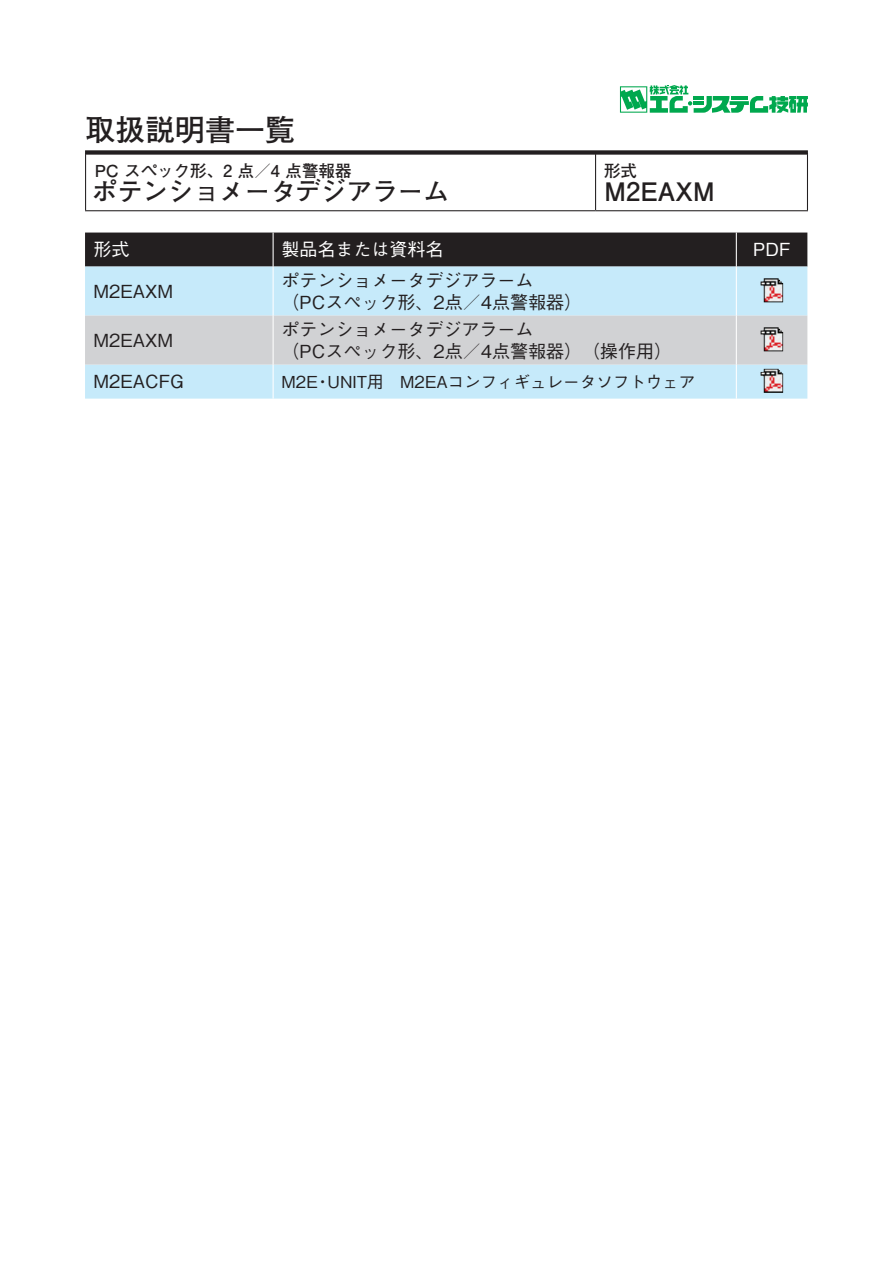
<style>
.page{position:relative;width:893px;height:1263px;background:#fff}
.page>*{position:absolute;margin:0;border:0;box-sizing:border-box;transform-origin:0 0}
.t1{font:700 30px "Futo Go B101 Pro";color:#231f20}
.t2{font:700 25.5px "Futo Go B101 Pro";color:#231f20}
.t3{font:500 18px/26.5px "Gothic BBB Pro";color:#231f20}
.t4{font:500 18px "Gothic BBB Pro";color:#fff}
.t5{font:500 16.5px "Gothic BBB Pro";color:#231f20}
.t6{font:700 16.5px "Futo Go B101 Pro";color:#231f20}
</style>
<div class="page">
<div style="left:85px;top:150px;width:723px;height:5px;background:#231f20"></div>
<svg style="left:620px;top:85px;width:188px;height:28px"></svg>
<hr style="left:595px;top:154px;width:1px;height:56px;background:#231f20">
<hr style="left:85px;top:154px;width:1px;height:56px;background:#231f20">
<hr style="left:807px;top:154px;width:1px;height:56px;background:#231f20">
<hr style="left:85px;top:210px;width:511px;height:1px;background:#231f20">
<hr style="left:596px;top:210px;width:212px;height:1px;background:#231f20">
<div style="left:85px;top:233px;width:722px;height:34px;background:#231f20"></div>
<div style="left:85px;top:267px;width:722px;height:132px;background:#c6eafa"></div>
<div style="left:85px;top:316px;width:722px;height:49px;background:#d1d2d4"></div>
<hr style="left:273px;top:233px;width:1px;height:34px;background:#fff">
<hr style="left:736px;top:233px;width:1px;height:34px;background:#fff">
<hr style="left:273px;top:267px;width:1px;height:49px;background:#fff">
<hr style="left:736px;top:267px;width:1px;height:49px;background:#fff">
<hr style="left:273px;top:316px;width:1px;height:49px;background:#fff">
<hr style="left:736px;top:316px;width:1px;height:49px;background:#fff">
<hr style="left:273px;top:365px;width:1px;height:34px;background:#fff">
<hr style="left:736px;top:365px;width:1px;height:34px;background:#fff">
<img style="left:761px;top:278px;width:22px;height:24px">
<img style="left:761px;top:327px;width:22px;height:24px">
<img style="left:761px;top:369px;width:22px;height:24px">
<h1 class="t1" style="left:85px;top:106px;width:211px">取扱説明書一覧</h1>
<p class="t6" style="left:95px;top:157px;width:258px">PC スペック形、 点2 ／4 点警報器</p>
<h2 class="t2" style="left:92px;top:171px;width:358px">ポテンショメータデジアラーム</h2>
<p class="t4" style="left:94px;top:235px;width:37px">形式</p>
<p class="t4" style="left:282px;top:235px;width:163px">製品名または資料名</p>
<p class="t6" style="left:604px;top:157px;width:34px">形式</p>
<h2 class="t2" style="left:604px;top:171px;width:112px">M2EAXM</h2>
<p class="t3" style="left:94px;top:276px;width:81px">M2EAXM</p>
<p class="t3" style="left:94px;top:325px;width:81px">M2EAXM</p>
<p class="t3" style="left:94px;top:366px;width:92px">M2EACFG</p>
<p class="t3" style="left:282px;top:264px;width:253px">ポテンショメータデジアラーム</p>
<p class="t3" style="left:282px;top:287px;width:302px">（PCスペック形、2点／4点警報器(ポテンショメータデジアラーム</p>
<p class="t3" style="left:282px;top:336px;width:392px">（PCスペック形、2点／4点警報器）（操作用(</p>
<p class="t5" style="left:328px;top:368px;width:369px">UNIT用　M2EAコンフィギュレータソフトウェア</p>
<p class="t5" style="left:282px;top:368px;width:51px">M 2 ・E</p>
<p class="t4" style="left:753px;top:235px;width:39px">PDF</p>
</div>
